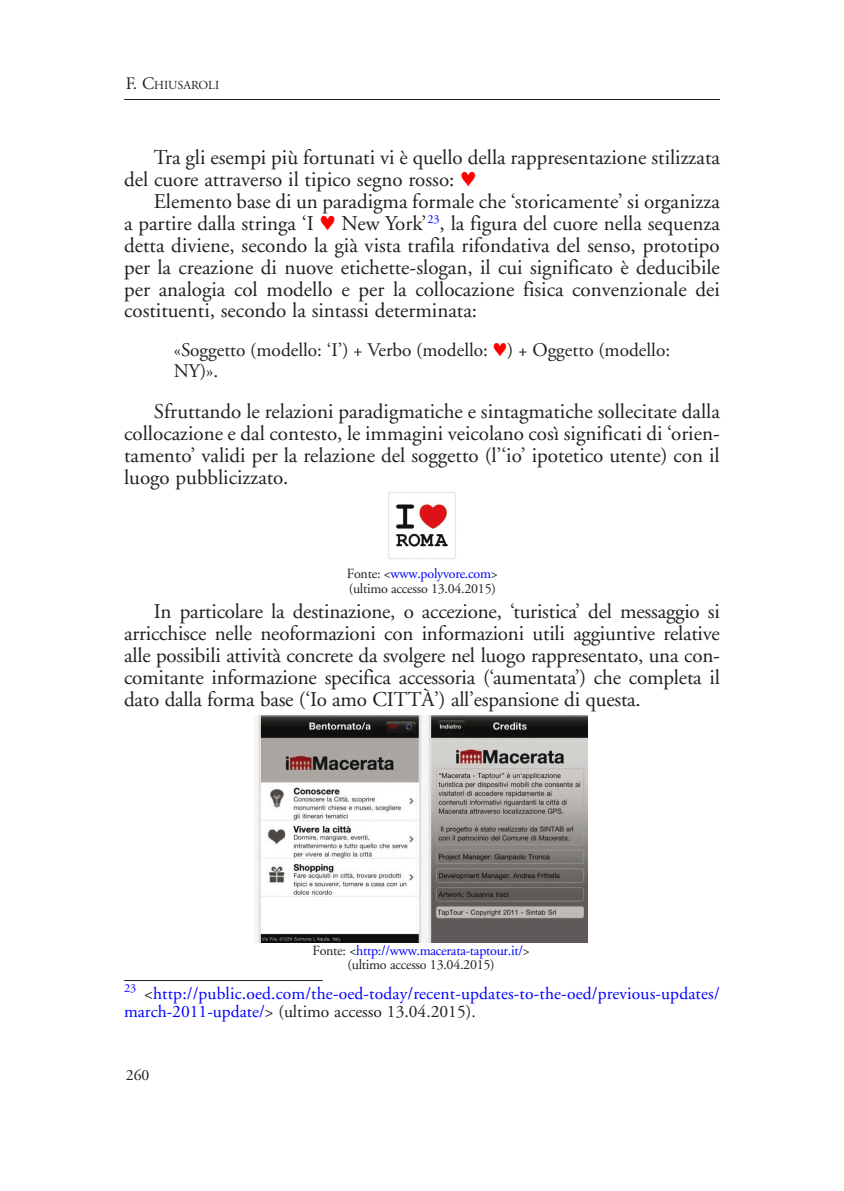
<style>
.page{position:relative;width:844px;height:1191px;background:#fff}
.page>*{position:absolute;margin:0;border:0;box-sizing:border-box;transform-origin:0 0}
.Normale{font:21px/21.9px "Adobe Garamond";color:#231f20;text-align:justify}
.Citazione_interna{font:19.25px/21.9px "Adobe Garamond";color:#231f20}
.Note{font:17.5px/18.4px "Adobe Garamond";letter-spacing:.01em;color:#00f}
.t1{font:15.75px "Adobe Garamond";color:#231f20}
.Didascalia_immagine{font:14px "Adobe Garamond";letter-spacing:-.02em;color:#00f}
.Didascalia_immagine-2{font:14px "Adobe Garamond";letter-spacing:-.02em;color:#231f20}
.t2{font:12.25px "Adobe Garamond";color:#231f20}
.s1{font-size:17.5px}
.s2{color:#f00}
.s3{color:#231f20}
</style>
<div class="page">
<hr style="left:124px;top:99px;width:595px;height:1px;background:#231f20">
<hr style="left:124px;top:980px;width:198px;height:1px;background:#231f20">
<img style="left:388px;top:492px;width:68px;height:67px">
<img style="left:257px;top:716px;width:330px;height:226px">
<p class="t2" style="left:126px;top:79px;width:95px"><span class="s1">F. C</span>HIUSAROLI</p>
<p class="Normale" style="left:124px;top:147px;width:597px;text-indent:30px">Tra gli esempi più fortunati vi è quello della rappresentazione stilizzata del cuore attraverso il tipico segno rosso: <span class="s2">♥</span></p>
<p class="Normale" style="left:124px;top:191px;width:597px;text-indent:30px">Elemento base di un paradigma formale che ‘storicamente’ si organizza a partire dalla stringa ‘I <span class="s2">♥</span> New York’<sup>23</sup>, la figura del cuore nella sequenza detta diviene, secondo la già vista trafila rifondativa del senso, prototipo per la creazione di nuove etichette-slogan, il cui significato è deducibile per analogia col modello e per la collocazione fisica convenzionale dei costituenti, secondo la sintassi determinata:</p>
<p class="Citazione_interna" style="left:174px;top:339px;width:498px">«Soggetto (modello: ‘I’) + Verbo (modello: <span class="s2">♥</span>) + Oggetto (modello:<br>NY)».</p>
<p class="Normale" style="left:124px;top:401px;width:597px;text-indent:30px">Sfruttando le relazioni paradigmatiche e sintagmatiche sollecitate dalla collocazione e dal contesto, le immagini veicolano così significati di ‘orien&shy;tamento’ validi per la relazione del soggetto (l’‘io’ ipotetico utente) con il luogo pubblicizzato.</p>
<p class="Didascalia_immagine" style="left:347px;top:566px;width:152px"><span class="s3">Fonte: &lt;</span>www.polyvore.com<span class="s3">&gt;</span></p>
<p class="Didascalia_immagine-2" style="left:349px;top:581px;width:148px">(ultimo accesso 13.04.2015)</p>
<p class="Normale" style="left:124px;top:601px;width:597px;text-indent:30px">In particolare la destinazione, o accezione, ‘turistica’ del messaggio si arricchisce nelle neoformazioni con informazioni utili aggiuntive relative alle possibili attività concrete da svolgere nel luogo rappresentato, una con&shy;comitante informazione specifica accessoria (‘aumentata’) che completa il dato dalla forma base (‘Io amo CITTÀ’) all’espansione di questa.</p>
<p class="Didascalia_immagine" style="left:312px;top:942px;width:219px"><span class="s3">Fonte: &lt;</span>http://www.macerata-taptour.it/<span class="s3">&gt;</span></p>
<p class="Didascalia_immagine-2" style="left:347px;top:957px;width:148px">(ultimo accesso 13.04.2015)</p>
<p class="Note" style="left:124px;top:984px;width:597px"><sup>23</sup> <span class="s3">&lt;</span>http://public.oed.com/the-oed-today/recent-updates-to-the-oed/previous-updates/ march-2011-update/<span class="s3">&gt; (ultimo accesso 13.04.2015).</span></p>
<p class="t1" style="left:126px;top:1066px;width:25px">260</p>
</div>
